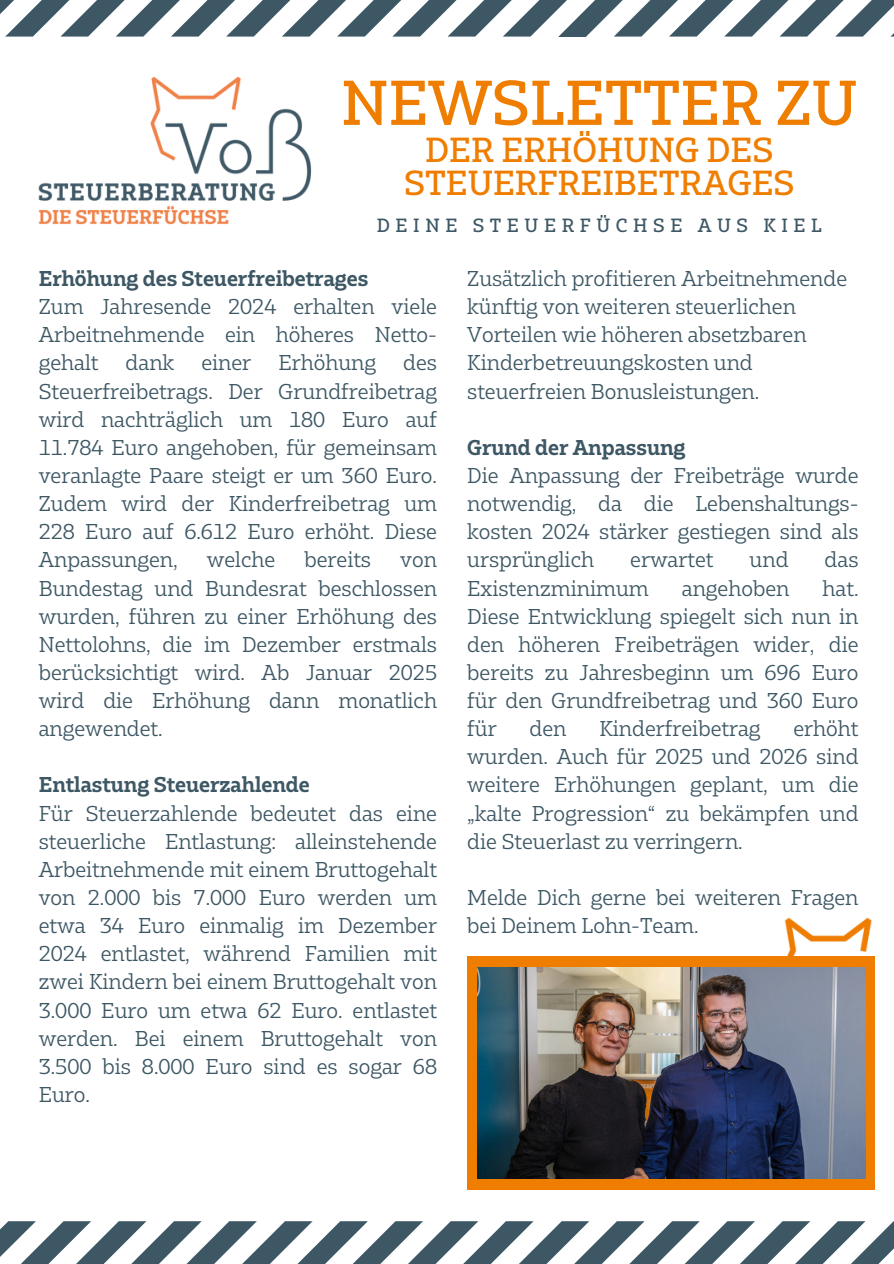
<style>
.page{position:relative;width:894px;height:1264px;background:#fff}
.page>*{position:absolute;margin:0;border:0;box-sizing:border-box;transform-origin:0 0}
.t1{font:500 59.7px "Bw Glenn Slab";color:#ef7d00}
.t2{font:500 32.85px/33.2px "Bw Glenn Slab";color:#ef7d00;text-align:center}
.t3{font:20.25px/28.2px "Bw Glenn Slab";color:#3d5764;text-align:justify}
.t4{font:700 20.25px "Bw Glenn Slab";color:#3d5764}
.t5{font:500 18px "Bw Glenn Slab";letter-spacing:.31em;color:#3d5764}
</style>
<div class="page">
<svg style="left:0;top:0;width:893px;height:37px"></svg>
<img style="left:38px;top:76px;width:274px;height:149px">
<svg style="left:0;top:1221px;width:893px;height:42px"></svg>
<img style="left:784px;top:917px;width:88px;height:39px">
<div style="left:467px;top:956px;width:407px;height:233px;background:#ef7d00"></div>
<img style="left:477px;top:967px;width:388px;height:211px">
<h1 class="t1" style="left:341px;top:64px;width:518px">NEWSLETTER ZU</h1>
<h2 class="t2" style="left:404px;top:132px;width:392px">DER ERHÖHUNG DES<br>STEUERFREIBETRAGES</h2>
<p class="t5" style="left:377px;top:214px;width:446px">DEINE STEUERFÜCHSE AUS KIEL</p>
<p class="t4" style="left:39px;top:265px;width:331px">Erhöhung des Steuerfreibetrages</p>
<p class="t3" style="left:39px;top:292px;width:399px">Zum Jahresende 2024 erhalten viele Arbeitnehmende ein höheres Netto&shy;gehalt</p>
<p class="t3" style="left:467px;top:264px;width:381px;text-align:left">Zusätzlich profitieren Arbeitnehmende künftig von weiteren steuerlichen Vorteilen wie höheren absetzbaren Kinderbetreuungskosten und steuerfreien Bonusleistungen.</p>
<p class="t4" style="left:467px;top:434px;width:220px">Grund der Anpassung</p>
<p class="t3" style="left:467px;top:461px;width:392px">Die Anpassung der Freibeträge wurde notwendig, da die Lebenshaltungs&shy;kosten 2024 stärker gestiegen sind als ursprünglich</p>
<p class="t3" style="left:39px;top:348px;width:399px;text-indent:364px">des Steuerfreibetrags. Der Grundfreibetrag wird nachträglich um 180 Euro auf 11.784 Euro angehoben, für gemeinsam veranlagte Paare steigt er um 360 Euro.<br>Zudem wird der Kinderfreibetrag um 228 Euro auf 6.612 Euro erhöht. Diese Anpassungen,</p>
<p class="t3" style="left:126px;top:348px;width:50px">dank</p>
<p class="t3" style="left:201px;top:348px;width:51px">einer</p>
<p class="t3" style="left:278px;top:348px;width:99px">Erhöhung</p>
<p class="t3" style="left:630px;top:545px;width:85px">erwartet</p>
<p class="t3" style="left:749px;top:545px;width:40px">und</p>
<p class="t3" style="left:824px;top:545px;width:35px">das</p>
<p class="t3" style="left:467px;top:573px;width:183px">Existenzminimum</p>
<p class="t3" style="left:681px;top:573px;width:109px">angehoben</p>
<p class="t3" style="left:207px;top:545px;width:70px">welche</p>
<p class="t3" style="left:304px;top:545px;width:68px">bereits</p>
<p class="t3" style="left:39px;top:545px;width:399px;text-indent:361px">von Bundestag und Bundesrat beschlossen wurden, führen zu einer Erhöhung des Nettolohns, die im Dezember erstmals berücksichtigt wird. Ab Januar 2025 wird die Erhöhung dann monatlich angewendet.</p>
<p class="t4" style="left:39px;top:771px;width:272px">Entlastung Steuerzahlende</p>
<p class="t3" style="left:39px;top:798px;width:399px">Für Steuerzahlende bedeutet das eine steuerliche Entlastung: alleinstehende Arbeitnehmende mit einem Bruttogehalt von 2.000 bis 7.000 Euro werden um etwa 34 Euro einmalig im Dezember 2024 entlastet, während Familien mit zwei Kindern bei einem Bruttogehalt von 3.000 Euro um etwa 62 Euro. entlastet werden. Bei einem Bruttogehalt von 3.500 bis 8.000 Euro sind es sogar 68<br>Euro.</p>
<p class="t3" style="left:467px;top:573px;width:392px;text-indent:355px">hat.<br>Diese Entwicklung spiegelt sich nun in den höheren Freibeträgen wider, die bereits zu Jahresbeginn um 696 Euro für den Grundfreibetrag und 360 Euro für</p>
<p class="t3" style="left:529px;top:714px;width:38px">den</p>
<p class="t3" style="left:599px;top:714px;width:163px">Kinderfreibetrag</p>
<p class="t3" style="left:467px;top:714px;width:392px;text-indent:326px">erhöht wurden. Auch für 2025 und 2026 sind weitere Erhöhungen geplant, um die „kalte Progression“ zu bekämpfen und die Steuerlast zu verringern.</p>
<p class="t3" style="left:467px;top:882px;width:392px">Melde Dich gerne bei weiteren Fragen bei Deinem Lohn-Team.</p>
</div>
